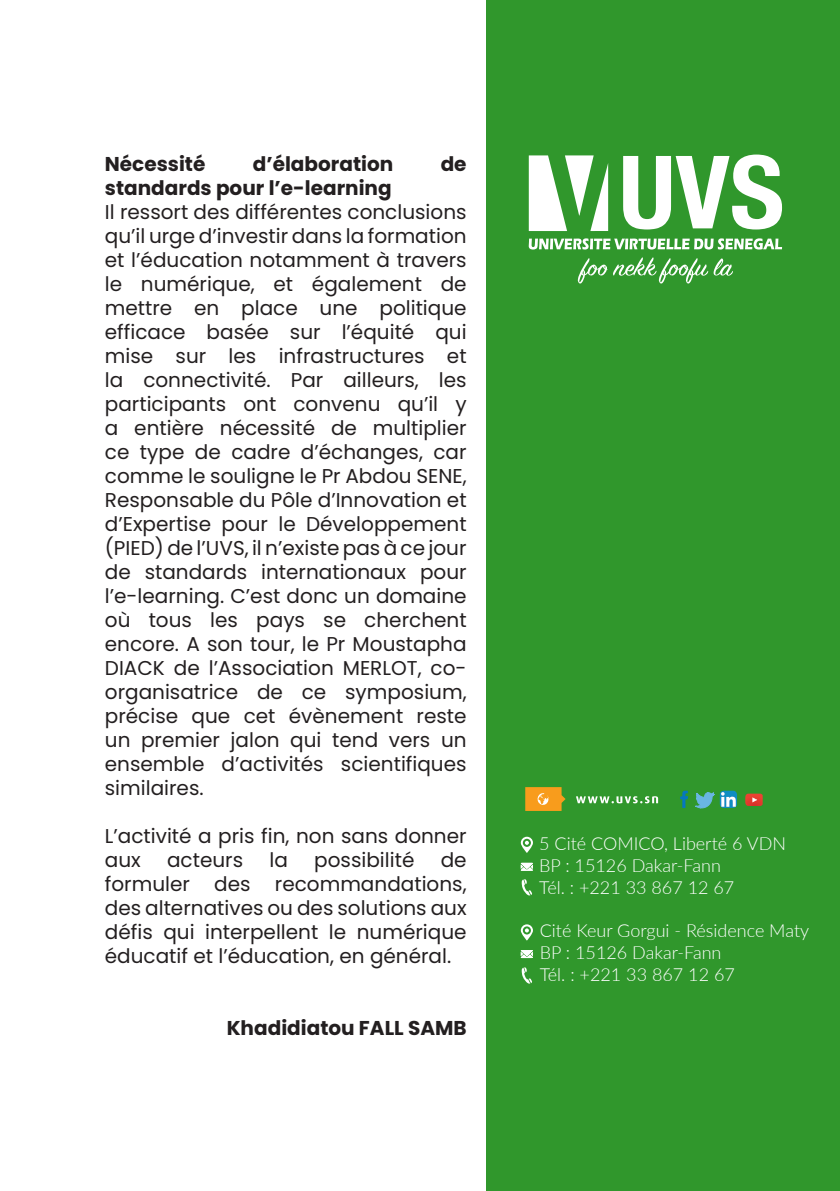
<style>
.page{position:relative;width:840px;height:1191px;background:#fff}
.page>*{position:absolute;margin:0;border:0;box-sizing:border-box;transform-origin:0 0}
.t1{font:20px/24px "Poppins";color:#231f20;text-align:justify}
.t2{font:700 20px "Poppins";color:#231f20}
.t3{font:300 18px "Lato";color:#fff}
</style>
<div class="page">
<div style="left:486px;top:0;width:353px;height:1191px;background:#30972c"></div>
<svg style="left:520px;top:924px;width:12px;height:16px"></svg>
<svg style="left:521px;top:967px;width:11px;height:17px"></svg>
<svg style="left:520px;top:950px;width:12px;height:8px"></svg>
<svg style="left:576px;top:796px;width:81px;height:7px"></svg>
<svg style="left:525px;top:787px;width:40px;height:24px"></svg>
<svg style="left:680px;top:790px;width:7px;height:18px"></svg>
<svg style="left:695px;top:792px;width:19px;height:16px"></svg>
<img style="left:719px;top:790px;width:17px;height:18px">
<svg style="left:745px;top:793px;width:17px;height:13px"></svg>
<svg style="left:521px;top:879px;width:11px;height:17px"></svg>
<svg style="left:520px;top:863px;width:12px;height:7px"></svg>
<svg style="left:520px;top:836px;width:12px;height:17px"></svg>
<svg style="left:528px;top:155px;width:79px;height:76px"></svg>
<svg style="left:623px;top:154px;width:158px;height:75px"></svg>
<svg style="left:528px;top:238px;width:253px;height:11px"></svg>
<svg style="left:577px;top:257px;width:155px;height:27px"></svg>
<p class="t2" style="left:105px;top:152px;width:102px">Nécessité</p>
<p class="t2" style="left:253px;top:152px;width:142px">d’élaboration</p>
<p class="t2" style="left:440px;top:152px;width:27px">de</p>
<p class="t2" style="left:105px;top:176px;width:288px">standards pour l’e-learning</p>
<p class="t1" style="left:105px;top:200px;width:363px">Il ressort des différentes conclusions qu’il urge d’investir dans la formation et l’éducation notamment à travers le numérique, et également de mettre en place une politique efficace basée sur l’équité qui mise sur les infrastructures et la connectivité. Par ailleurs, les participants ont convenu qu’il y a entière nécessité de multiplier ce type de cadre d’échanges, car comme le souligne le Pr Abdou SENE, Responsable du Pôle d’Innovation et d’Expertise pour le Développement (PIED) de l’UVS, il n’existe pas à ce jour de standards internationaux pour l’e-learning. C’est donc un domaine où tous les pays se cherchent encore. A son tour, le Pr Moustapha DIACK de l’Association MERLOT, co&shy;organisatrice de ce symposium, précise que cet évènement reste un premier jalon qui tend vers un ensemble d’activités scientifiques similaires.</p>
<p class="t1" style="left:105px;top:824px;width:363px">L’activité a pris fin, non sans donner aux</p>
<p class="t1" style="left:167px;top:848px;width:78px">acteurs</p>
<p class="t1" style="left:269px;top:848px;width:20px">la</p>
<p class="t1" style="left:314px;top:848px;width:102px">possibilité</p>
<p class="t1" style="left:105px;top:848px;width:363px;text-indent:335px">de formuler des recommandations, des alternatives ou des solutions aux défis qui interpellent le numérique éducatif et l’éducation, en général.</p>
<p class="t2" style="left:226px;top:1016px;width:241px">Khadidiatou FALL SAMB</p>
<p class="t3" style="left:539px;top:831px;width:248px">5 Cité COMICO, Liberté 6 VDN</p>
<p class="t3" style="left:539px;top:853px;width:183px">BP : 15126 Dakar-Fann</p>
<p class="t3" style="left:539px;top:875px;width:197px">Tél. : +221 33 867 12 67</p>
<p class="t3" style="left:539px;top:918px;width:271px">Cité Keur Gorgui - Résidence Maty</p>
<p class="t3" style="left:539px;top:940px;width:183px">BP : 15126 Dakar-Fann</p>
<p class="t3" style="left:539px;top:962px;width:197px">Tél. : +221 33 867 12 67</p>
</div>
